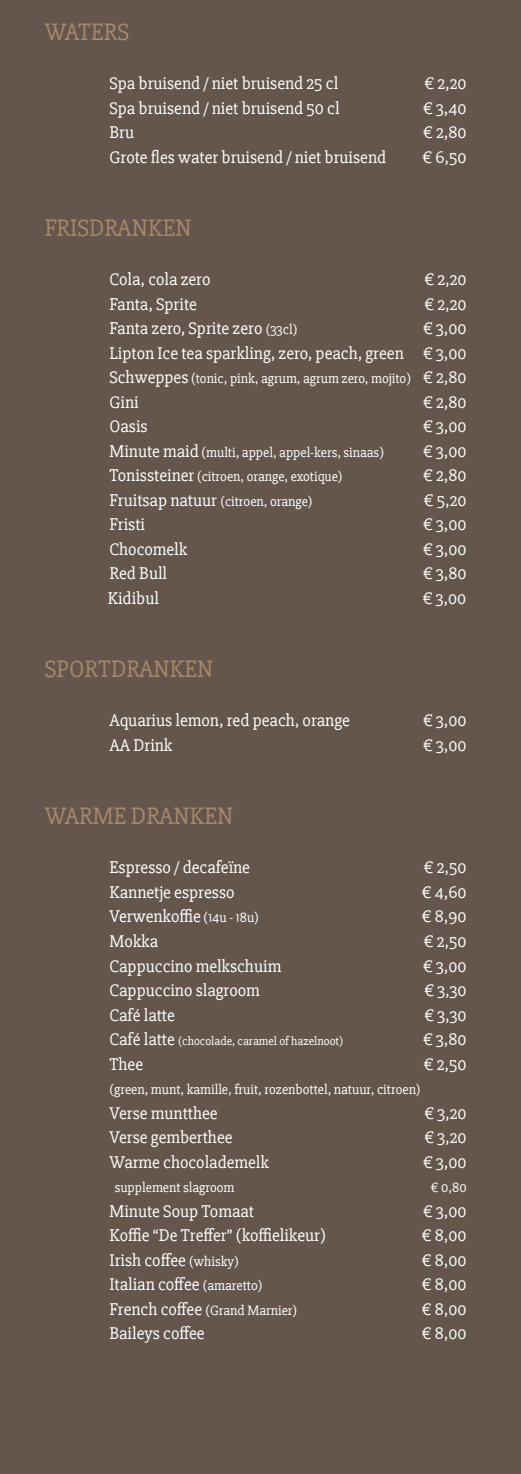
<style>
.page{position:relative;width:521px;height:1474px;background:#fff}
.page>*{position:absolute;margin:0;border:0;box-sizing:border-box;transform-origin:0 0}
.t1{font:24.5px "Slabo 27 px";color:#a6886b}
.t2{font:17.5px/24.5px "Slabo 27 px";color:#fff;text-align:right}
.t3{font:14px "Slabo 27 px";color:#fff}
.t4{font:12.25px "Slabo 27 px";color:#fff}
.s1{font-size:14px}
.s2{font-size:17.5px}
</style>
<div class="page">
<div style="left:0;top:0;width:521px;height:1473px;background:#64564c"></div>
<h1 class="t1" style="left:45px;top:18px;width:86px">WATERS</h1>
<p class="t2" style="left:109px;top:71px;width:230px">Spa bruisend / niet bruisend 25 cl</p>
<p class="t2" style="left:424px;top:71px;width:44px">€ 2,20</p>
<p class="t2" style="left:109px;top:95px;width:232px">Spa bruisend / niet bruisend 50 cl</p>
<p class="t2" style="left:423px;top:95px;width:45px">€ 3,40</p>
<p class="t2" style="left:109px;top:120px;width:26px">Bru</p>
<p class="t2" style="left:423px;top:120px;width:45px">€ 2,80</p>
<p class="t2" style="left:109px;top:144px;width:278px">Grote fles water bruisend / niet bruisend</p>
<p class="t2" style="left:422px;top:144px;width:46px">€ 6,50</p>
<h1 class="t1" style="left:45px;top:214px;width:149px">FRISDRANKEN</h1>
<p class="t2" style="left:109px;top:267px;width:103px">Cola, cola zero</p>
<p class="t2" style="left:424px;top:267px;width:44px">€ 2,20</p>
<p class="t2" style="left:109px;top:291px;width:89px">Fanta, Sprite</p>
<p class="t2" style="left:424px;top:291px;width:44px">€ 2,20</p>
<p class="t2" style="left:109px;top:316px;width:189px">Fanta zero, Sprite zero <span class="s1">(33cl)</span></p>
<p class="t2" style="left:109px;top:316px;width:359px">€ 3,00<br>Lipton Ice tea sparkling, zero, peach, green € 3,00</p>
<p class="t3" style="left:109px;top:370px;width:359px"><span class="s2">Schweppes</span> (tonic, pink, agrum, agrum zero, mojito) <span class="s2">€ 2,80</span></p>
<p class="t2" style="left:109px;top:389px;width:31px">Gini</p>
<p class="t2" style="left:423px;top:389px;width:45px">€ 2,80</p>
<p class="t2" style="left:109px;top:414px;width:40px">Oasis</p>
<p class="t2" style="left:423px;top:414px;width:45px">€ 3,00</p>
<p class="t3" style="left:109px;top:444px;width:276px"><span class="s2">Minute maid</span> (multi, appel, appel-kers, sinaas)</p>
<p class="t2" style="left:423px;top:438px;width:45px">€ 3,00</p>
<p class="t3" style="left:109px;top:468px;width:235px"><span class="s2">Tonissteiner</span> (citroen, orange, exotique)</p>
<p class="t2" style="left:423px;top:463px;width:45px">€ 2,80</p>
<p class="t3" style="left:109px;top:493px;width:205px"><span class="s2">Fruitsap natuur</span> (citroen, orange)</p>
<p class="t2" style="left:424px;top:487px;width:44px">€ 5,20</p>
<p class="t2" style="left:109px;top:512px;width:37px">Fristi</p>
<p class="t2" style="left:423px;top:512px;width:45px">€ 3,00</p>
<p class="t2" style="left:109px;top:536px;width:79px">Chocomelk</p>
<p class="t2" style="left:423px;top:536px;width:45px">€ 3,00</p>
<p class="t2" style="left:109px;top:561px;width:59px">Red Bull</p>
<p class="t2" style="left:423px;top:561px;width:45px">€ 3,80</p>
<p class="t2" style="left:108px;top:585px;width:53px">Kidibul</p>
<p class="t2" style="left:423px;top:585px;width:45px">€ 3,00</p>
<h1 class="t1" style="left:45px;top:655px;width:170px">SPORTDRANKEN</h1>
<p class="t2" style="left:109px;top:708px;width:242px">Aquarius lemon, red peach, orange</p>
<p class="t2" style="left:423px;top:708px;width:45px">€ 3,00</p>
<p class="t2" style="left:109px;top:732px;width:64px">AA Drink</p>
<p class="t2" style="left:423px;top:732px;width:45px">€ 3,00</p>
<h1 class="t1" style="left:45px;top:802px;width:190px">WARME DRANKEN</h1>
<p class="t2" style="left:109px;top:855px;width:142px">Espresso / decafeïne</p>
<p class="t2" style="left:424px;top:855px;width:44px">€ 2,50</p>
<p class="t2" style="left:109px;top:879px;width:127px">Kannetje espresso</p>
<p class="t2" style="left:422px;top:879px;width:46px">€ 4,60</p>
<p class="t2" style="left:109px;top:904px;width:151px">Verwenkoffie <span class="s1">(14u - 18u)</span></p>
<p class="t2" style="left:422px;top:904px;width:46px">€ 8,90</p>
<p class="t2" style="left:109px;top:928px;width:50px">Mokka</p>
<p class="t2" style="left:424px;top:928px;width:44px">€ 2,50</p>
<p class="t2" style="left:109px;top:953px;width:173px">Cappuccino melkschuim</p>
<p class="t2" style="left:423px;top:953px;width:45px">€ 3,00</p>
<p class="t2" style="left:109px;top:977px;width:152px">Cappuccino slagroom</p>
<p class="t2" style="left:424px;top:977px;width:44px">€ 3,30</p>
<p class="t2" style="left:109px;top:1002px;width:67px">Café latte</p>
<p class="t2" style="left:424px;top:1002px;width:44px">€ 3,30</p>
<p class="t4" style="left:109px;top:1033px;width:235px"><span class="s2">Café latte</span> (chocolade, caramel of hazelnoot)</p>
<p class="t2" style="left:423px;top:1026px;width:45px">€ 3,80</p>
<p class="t2" style="left:109px;top:1051px;width:35px">Thee</p>
<p class="t2" style="left:424px;top:1051px;width:44px">€ 2,50</p>
<p class="t3" style="left:109px;top:1081px;width:313px">(green, munt, kamille, fruit, rozenbottel, natuur, citroen)</p>
<p class="t2" style="left:109px;top:1100px;width:110px">Verse muntthee</p>
<p class="t2" style="left:424px;top:1100px;width:44px">€ 3,20</p>
<p class="t2" style="left:109px;top:1124px;width:125px">Verse gemberthee</p>
<p class="t2" style="left:424px;top:1124px;width:44px">€ 3,20</p>
<p class="t2" style="left:109px;top:1149px;width:161px">Warme chocolademelk</p>
<p class="t2" style="left:423px;top:1149px;width:45px">€ 3,00</p>
<p class="t3" style="left:115px;top:1179px;width:121px">supplement slagroom</p>
<p class="t3" style="left:431px;top:1179px;width:37px">€ 0,80</p>
<p class="t2" style="left:109px;top:1198px;width:146px">Minute Soup Tomaat</p>
<p class="t2" style="left:423px;top:1198px;width:45px">€ 3,00</p>
<p class="t2" style="left:109px;top:1222px;width:218px">Koffie “De Treffer” (koffielikeur)</p>
<p class="t2" style="left:422px;top:1222px;width:46px">€ 8,00</p>
<p class="t2" style="left:109px;top:1247px;width:131px">Irish coffee <span class="s1">(whisky)</span></p>
<p class="t2" style="left:422px;top:1247px;width:46px">€ 8,00</p>
<p class="t2" style="left:109px;top:1271px;width:154px">Italian coffee <span class="s1">(amaretto)</span></p>
<p class="t2" style="left:422px;top:1271px;width:46px">€ 8,00</p>
<p class="t3" style="left:109px;top:1301px;width:189px"><span class="s2">French coffee</span> (Grand Marnier)</p>
<p class="t2" style="left:422px;top:1296px;width:46px">€ 8,00</p>
<p class="t2" style="left:109px;top:1320px;width:97px">Baileys coffee</p>
<p class="t2" style="left:422px;top:1320px;width:46px">€ 8,00</p>
</div>
